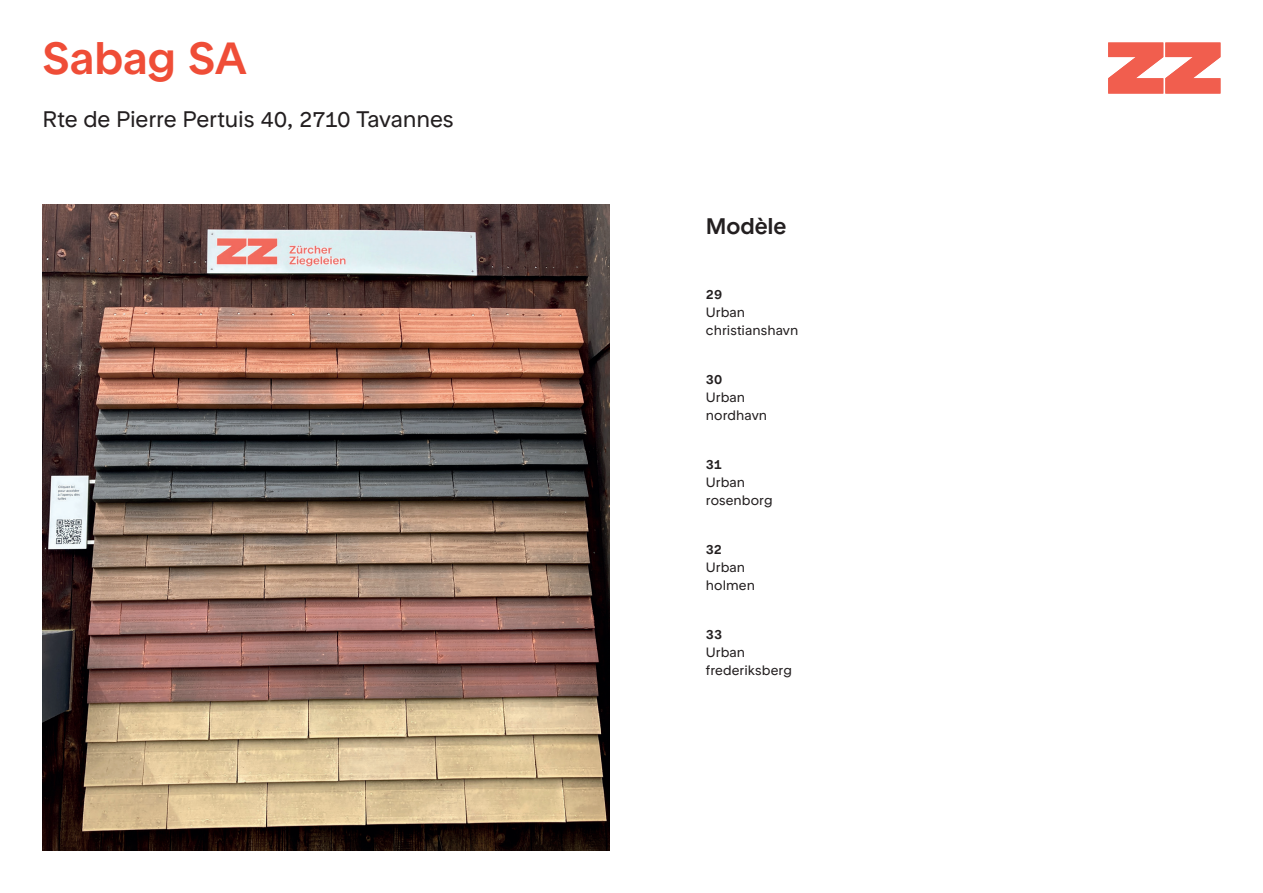
<style>
.page{position:relative;width:1263px;height:893px;background:#fff}
.page>*{position:absolute;margin:0;border:0;box-sizing:border-box;transform-origin:0 0}
.t1{font:500 45px "ZZ Rondelle";letter-spacing:-.01em;color:#ef4d37}
.t2{font:22.5px "ZZ Rondelle";letter-spacing:-.015em;color:#231f20}
.t3{font:500 22.5px "ZZ Rondelle";letter-spacing:-.005em;color:#231f20}
.t4{font:13.5px/18px "ZZ Rondelle";letter-spacing:.005em;color:#231f20}
.t5{font:500 13.5px "ZZ Rondelle";color:#231f20}
</style>
<div class="page">
<svg style="left:1108px;top:43px;width:112px;height:51px"></svg>
<img style="left:43px;top:204px;width:566px;height:646px">
<h1 class="t1" style="left:43px;top:31px;width:206px">Sabag SA</h1>
<h2 class="t2" style="left:43px;top:106px;width:413px">Rte de Pierre Pertuis 40, 2710 Tavannes</h2>
<h2 class="t3" style="left:706px;top:213px;width:82px">Modèle</h2>
<p class="t5" style="left:706px;top:286px;width:18px">29</p>
<p class="t4" style="left:706px;top:303px;width:94px">Urban christianshavn</p>
<p class="t5" style="left:706px;top:371px;width:18px">30</p>
<p class="t4" style="left:706px;top:388px;width:63px">Urban nordhavn</p>
<p class="t5" style="left:706px;top:456px;width:18px">31</p>
<p class="t4" style="left:706px;top:473px;width:68px">Urban rosenborg</p>
<p class="t5" style="left:706px;top:541px;width:18px">32</p>
<p class="t4" style="left:706px;top:558px;width:51px">Urban holmen</p>
<p class="t5" style="left:706px;top:626px;width:18px">33</p>
<p class="t4" style="left:706px;top:643px;width:88px">Urban frederiksberg</p>
</div>
